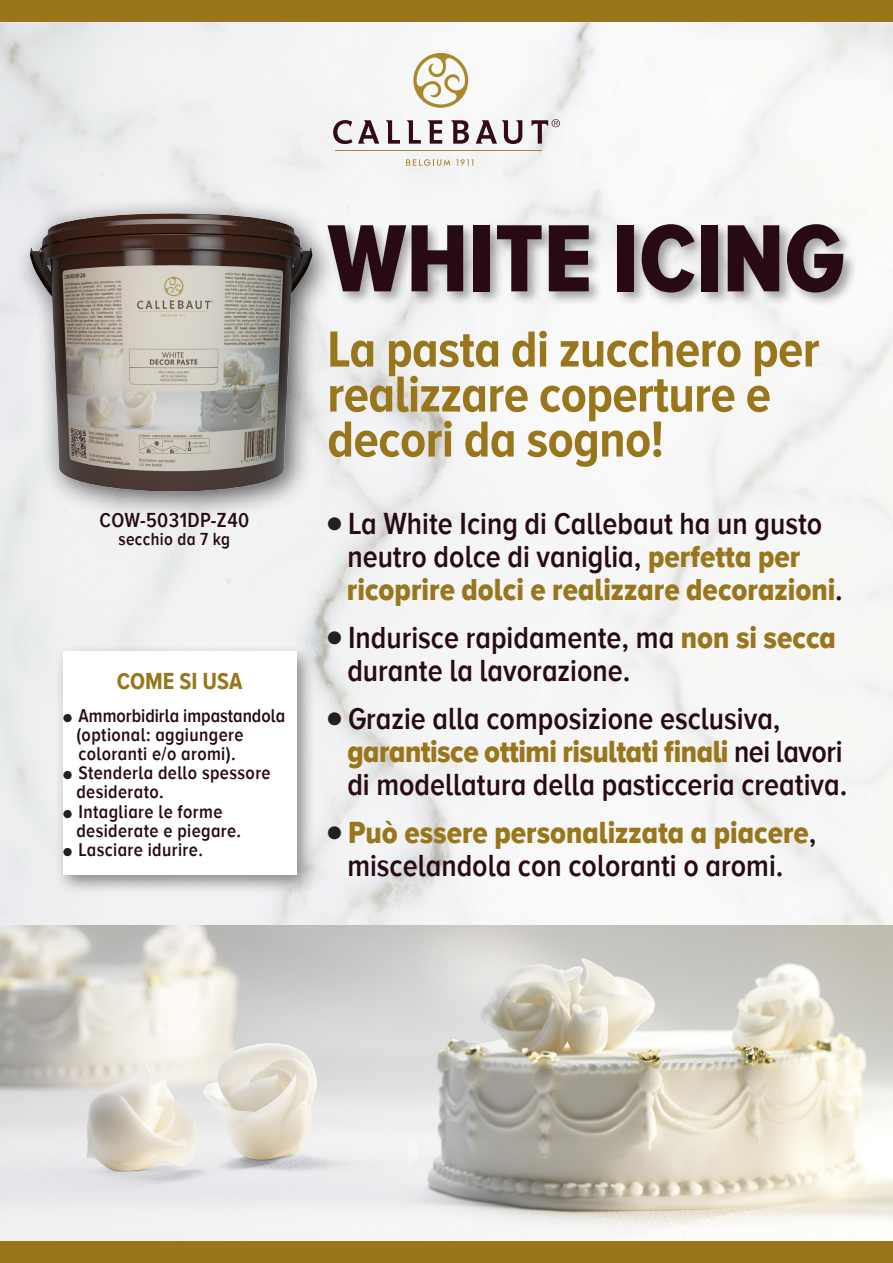
<style>
.page{position:relative;width:893px;height:1263px;background:#fff}
.page>*{position:absolute;margin:0;border:0;box-sizing:border-box;transform-origin:0 0}
.t1{font:99px "Proxima Nova A Cond Extrabld";color:#270a13}
.t2{font:700 52.5px "Proxima Nova A Cond";letter-spacing:-.01em;color:#99761b}
.t3{font:600 31.5px "Proxima Nova A Cond";color:#270a13}
.t4{font:31.5px "Proxima Nova A Cond Extrabld";color:#99761b}
.t5{font:700 24px "Proxima Nova A Cond";color:#99761b}
.t6{font:600 21px "Proxima Nova A Cond";letter-spacing:.02em;color:#270a13}
.t7{font:600 19.2px "Proxima Nova A Cond";letter-spacing:.02em;color:#270a13}
.t8{font:600 19.2px "Proxima Nova A Cond";color:#270a13}
.t9{font:600 18px "Proxima Nova A Cond";letter-spacing:.02em;color:#270a13}
.s1{color:#231f20}
.s2{font-family:"Proxima Nova A Cond Extrabld";font-weight:400;color:#99761b}
.s3{font-family:"Proxima Nova A Cond";font-weight:600;color:#270a13}
</style>
<div class="page">
<img style="left:0;top:21px;width:893px;height:904px">
<div style="left:325px;top:221px;width:533px;height:86px;background:#231f20;opacity:.4"></div>
<div style="left:0;top:0;width:893px;height:21px;background:#99761b"></div>
<hr style="left:335px;top:150px;width:207px;height:1px;background:#aa892c">
<svg style="left:386px;top:120px;width:14px;height:24px"></svg>
<svg style="left:407px;top:120px;width:14px;height:24px"></svg>
<svg style="left:428px;top:120px;width:14px;height:24px"></svg>
<svg style="left:451px;top:120px;width:18px;height:24px"></svg>
<svg style="left:476px;top:120px;width:46px;height:24px"></svg>
<svg style="left:358px;top:120px;width:21px;height:24px"></svg>
<svg style="left:406px;top:159px;width:44px;height:7px"></svg>
<svg style="left:456px;top:159px;width:17px;height:7px"></svg>
<svg style="left:413px;top:53px;width:55px;height:55px"></svg>
<svg style="left:531px;top:119px;width:29px;height:25px"></svg>
<img style="left:0;top:925px;width:893px;height:316px">
<div style="left:0;top:1241px;width:893px;height:22px;background:#99761b"></div>
<img style="left:0;top:87px;width:355px;height:482px">
<div style="left:55px;top:644px;width:261px;height:251px;background:#231f20;opacity:.5"></div>
<div style="left:63px;top:652px;width:233px;height:223px;background:#fff"></div>
<p class="t6" style="left:99px;top:508px;width:151px">COW-5031DP-Z40</p>
<p class="t9" style="left:118px;top:529px;width:113px">secchio da 7 kg</p>
<p class="t5" style="left:117px;top:668px;width:127px">COME SI USA</p>
<p class="t8" style="left:63px;top:705px;width:224px"><span class="s1">●</span> Ammorbidirla impastandola</p>
<p class="t7" style="left:76px;top:724px;width:169px">(optional: aggiungere</p>
<p class="t7" style="left:78px;top:743px;width:159px">coloranti e/o aromi).</p>
<p class="t7" style="left:63px;top:762px;width:209px"><span class="s1">●</span> Stenderla dello spessore</p>
<p class="t7" style="left:76px;top:781px;width:89px">desiderato.</p>
<p class="t7" style="left:63px;top:801px;width:161px"><span class="s1">●</span> Intagliare le forme</p>
<p class="t7" style="left:76px;top:820px;width:166px">desiderate e piegare.</p>
<p class="t7" style="left:63px;top:839px;width:141px"><span class="s1">●</span> Lasciare idurire.</p>
<p class="t1" style="left:327px;top:203px;width:518px">WHITE ICING</p>
<p class="t2" style="left:327px;top:320px;width:494px">La pasta di zucchero per</p>
<p class="t2" style="left:327px;top:365px;width:445px">realizzare coperture e</p>
<p class="t2" style="left:327px;top:410px;width:338px">decori da sogno!</p>
<p class="t3" style="left:327px;top:506px;width:496px"><span class="s1">●</span> La White Icing di Callebaut ha un gusto</p>
<p class="t3" style="left:347px;top:539px;width:454px">neutro dolce di vaniglia, <span class="s2">perfetta per</span></p>
<p class="t4" style="left:347px;top:572px;width:497px">ricoprire dolci e realizzare decorazioni<span class="s3">.</span></p>
<p class="t3" style="left:327px;top:620px;width:510px"><span class="s1">●</span> Indurisce rapidamente, ma <span class="s2">non si secca</span></p>
<p class="t3" style="left:347px;top:653px;width:284px">durante la lavorazione.</p>
<p class="t3" style="left:327px;top:701px;width:455px"><span class="s1">●</span> Grazie alla composizione esclusiva,</p>
<p class="t4" style="left:347px;top:734px;width:497px">garantisce ottimi risultati finali <span class="s3">nei lavori</span></p>
<p class="t3" style="left:347px;top:767px;width:501px">di modellatura della pasticceria creativa.</p>
<p class="t4" style="left:327px;top:815px;width:491px"><span class="s1">●</span> Può essere personalizzata a piacere<span class="s3">,</span></p>
<p class="t3" style="left:347px;top:848px;width:438px">miscelandola con coloranti o aromi.</p>
</div>
